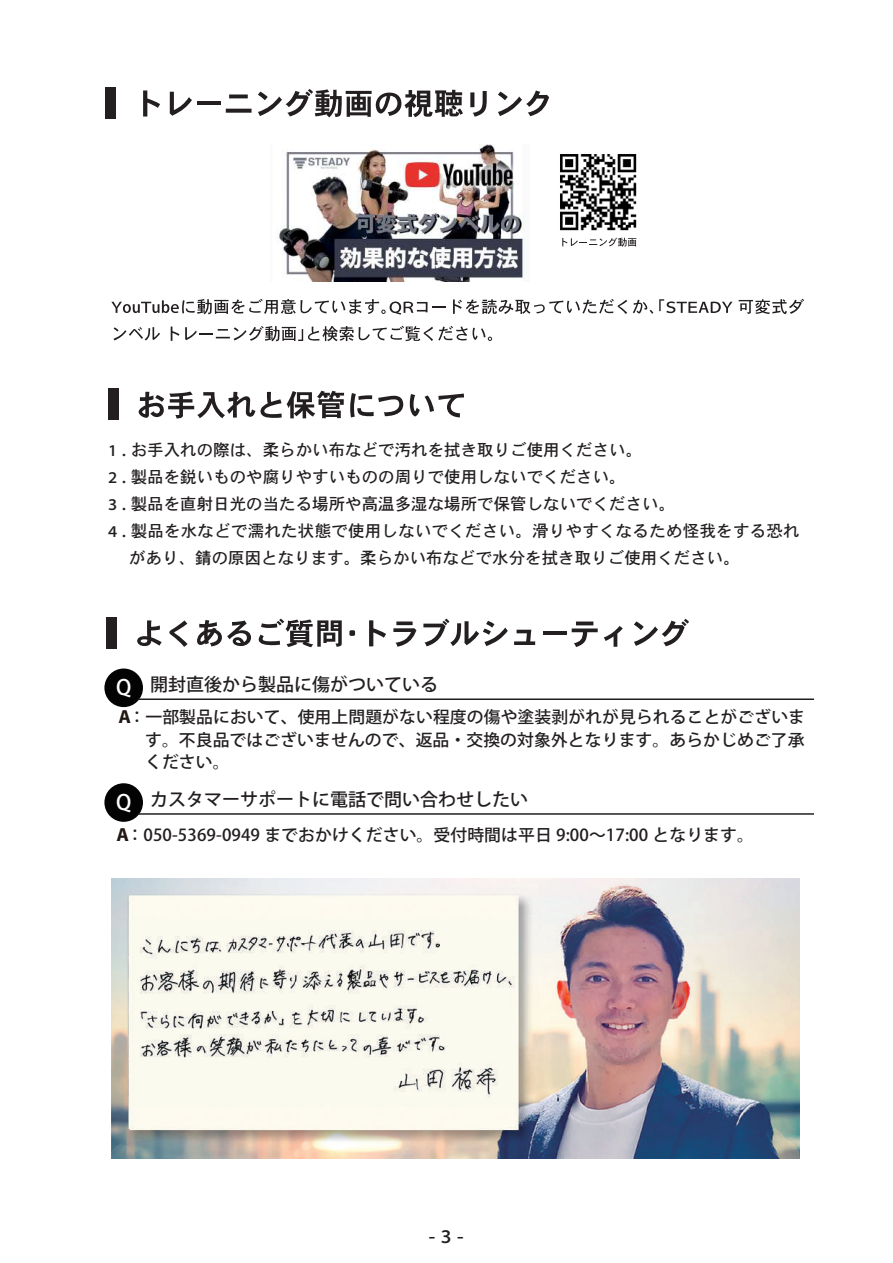
<style>
.page{position:relative;width:893px;height:1263px;background:#fff}
.page>*{position:absolute;margin:0;border:0;box-sizing:border-box;transform-origin:0 0}
.t1{font:19.5px "Heisei Kaku Go Std W5";color:#231f20}
.t2{font:500 18px "Koz Go Pr 6 N";color:#231f20}
.t3{font:16.5px/27px "Heisei Kaku Go Std W5";color:#231f20}
.t4{font:500 16.5px/22.5px "Koz Go Pr 6 N";letter-spacing:.005em;color:#231f20;text-align:justify}
.s1{font-size:20.85px;color:#fff}
.s2{font-weight:800;color:#221713}
</style>
<div class="page">
<img style="left:112px;top:878px;width:687px;height:280px">
<div style="left:105px;top:784px;width:37px;height:37px;background:#030303;border-radius:50%"></div>
<div style="left:104px;top:783px;width:39px;height:39px;border:2px solid #030303;border-radius:50%"></div>
<hr style="left:138px;top:813px;width:676px;height:2px;background:#231f20">
<div style="left:105px;top:669px;width:37px;height:37px;background:#030303;border-radius:50%"></div>
<div style="left:104px;top:668px;width:39px;height:39px;border:2px solid #030303;border-radius:50%"></div>
<hr style="left:138px;top:698px;width:676px;height:2px;background:#231f20">
<svg style="left:137px;top:620px;width:25px;height:26px"></svg>
<svg style="left:169px;top:620px;width:19px;height:27px"></svg>
<svg style="left:197px;top:620px;width:54px;height:26px"></svg>
<svg style="left:259px;top:619px;width:83px;height:28px"></svg>
<svg style="left:349px;top:630px;width:6px;height:6px"></svg>
<svg style="left:369px;top:620px;width:17px;height:26px"></svg>
<svg style="left:393px;top:621px;width:23px;height:26px"></svg>
<svg style="left:423px;top:619px;width:85px;height:27px"></svg>
<svg style="left:514px;top:630px;width:21px;height:15px"></svg>
<hr style="left:543px;top:631px;width:23px;height:4px;background:#231f20">
<svg style="left:572px;top:621px;width:26px;height:26px"></svg>
<svg style="left:604px;top:626px;width:19px;height:21px"></svg>
<svg style="left:634px;top:619px;width:55px;height:27px"></svg>
<div style="left:107px;top:617px;width:10px;height:31px;background:#231f20"></div>
<svg style="left:139px;top:391px;width:205px;height:27px"></svg>
<svg style="left:350px;top:393px;width:53px;height:24px"></svg>
<svg style="left:410px;top:393px;width:54px;height:24px"></svg>
<div style="left:108px;top:389px;width:10px;height:31px;background:#231f20"></div>
<img style="left:279px;top:145px;width:246px;height:136px">
<img style="left:560px;top:154px;width:77px;height:77px">
<svg style="left:143px;top:90px;width:17px;height:27px"></svg>
<svg style="left:170px;top:92px;width:22px;height:24px"></svg>
<hr style="left:197px;top:101px;width:23px;height:4px;background:#231f20">
<svg style="left:229px;top:94px;width:19px;height:4px"></svg>
<svg style="left:226px;top:109px;width:26px;height:4px"></svg>
<svg style="left:258px;top:89px;width:205px;height:28px"></svg>
<svg style="left:470px;top:91px;width:17px;height:26px"></svg>
<svg style="left:498px;top:91px;width:51px;height:25px"></svg>
<div style="left:106px;top:87px;width:10px;height:31px;background:#231f20"></div>
<svg style="left:111px;top:299px;width:316px;height:16px"></svg>
<svg style="left:433px;top:306px;width:13px;height:1px"></svg>
<svg style="left:453px;top:299px;width:174px;height:15px"></svg>
<svg style="left:633px;top:300px;width:20px;height:14px"></svg>
<svg style="left:659px;top:299px;width:73px;height:14px"></svg>
<svg style="left:739px;top:299px;width:65px;height:15px"></svg>
<svg style="left:114px;top:327px;width:46px;height:14px"></svg>
<svg style="left:171px;top:327px;width:8px;height:14px"></svg>
<svg style="left:185px;top:326px;width:307px;height:15px"></svg>
<svg style="left:562px;top:238px;width:74px;height:9px"></svg>
<p class="t3" style="left:108px;top:436px;width:693px">1 . お手入れの際は、柔らかい布などで汚れを拭き取りご使用ください。<br>2 . 製品を鋭いものや腐りやすいものの周りで使用しないでください。<br>3 . 製品を直射日光の当たる場所や高温多湿な場所で保管しないでください。<br>4 . 製品を水などで濡れた状態で使用しないでください。滑りやすくなるため怪我をする恐れ　 があり、錆の原因となります。柔らかい布などで水分を拭き取りご使用ください。</p>
<p class="t2" style="left:116px;top:675px;width:324px"><span class="s1">Q</span> 開封直後から製品に傷がついている</p>
<p class="t4" style="left:117px;top:706px;width:690px"><span class="s2">Ａ</span>：一部製品において、使用上問題がない程度の傷や塗装剥がれが見られることがございま　 す。不良品ではございませんので、返品・交換の対象外となります。あらかじめご了承　 ください。</p>
<p class="t2" style="left:116px;top:789px;width:414px"><span class="s1">Q</span> カスタマーサポートに電話で問い合わせしたい</p>
<p class="t4" style="left:115px;top:824px;width:641px"><span class="s2">Ａ</span>：050-5369-0949 までおかけください。受付時間は平日 9:00～17:00 となります。</p>
<p class="t1" style="left:429px;top:1224px;width:36px">- 3 -</p>
</div>
